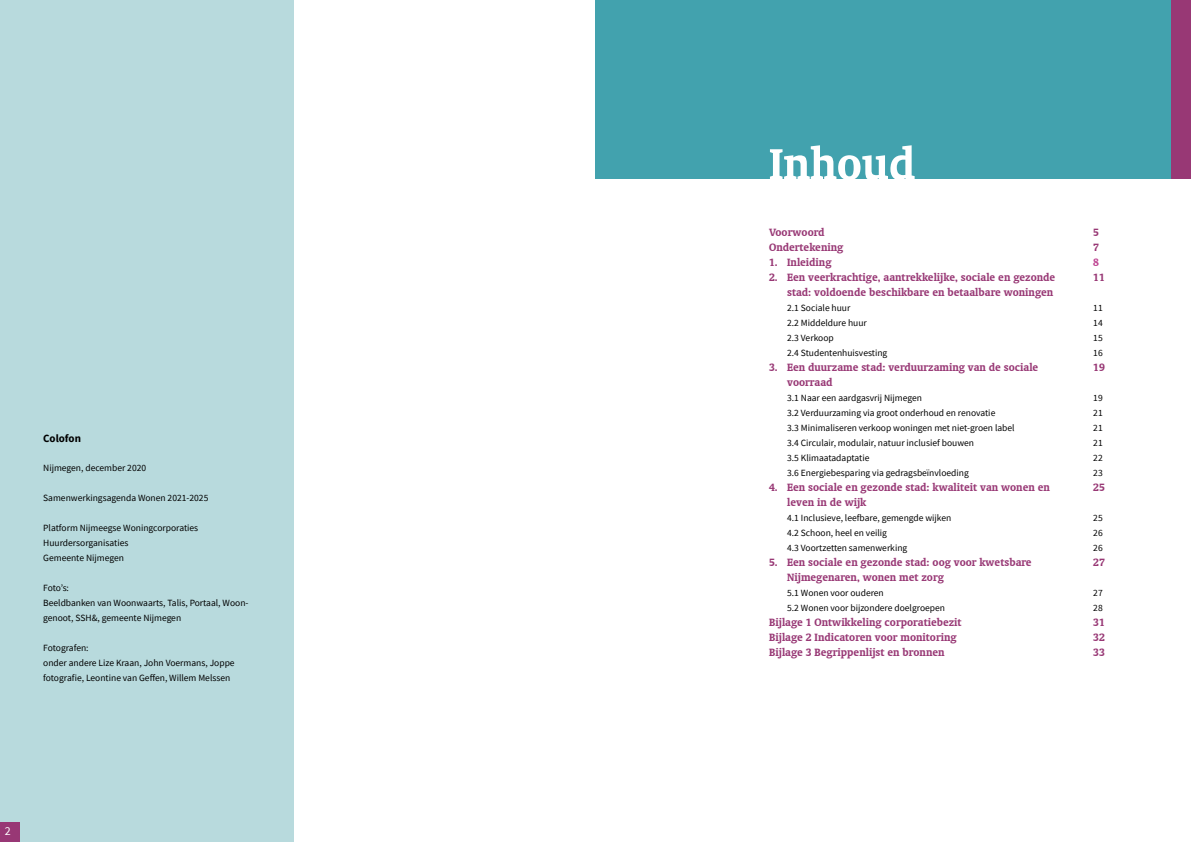
<style>
.page{position:relative;width:1191px;height:842px;background:#fff}
.page>*{position:absolute;margin:0;border:0;box-sizing:border-box;transform-origin:0 0}
.t1{font:700 50px "Oranda BT";color:#fff}
.t2{font:700 12px "Oranda BT";color:#983875}
.t3{font:12px "Source Sans Pro";color:#fff}
.t4{font:700 12px "Oranda BT";color:#bf4693}
.t5{font:700 11px "Source Sans Pro";color:#000}
.t6{font:9.5px/15px "Source Sans Pro";color:#000}
</style>
<div class="page">
<div style="left:0;top:0;width:294px;height:842px;background:#b8dadd"></div>
<div style="left:0;top:822px;width:20px;height:20px;background:#983875"></div>
<div style="left:595px;top:0;width:596px;height:179px;background:#42a2ae"></div>
<div style="left:1171px;top:0;width:20px;height:179px;background:#983875"></div>
<p class="t5" style="left:43px;top:430px;width:39px">Colofon</p>
<p class="t6" style="left:43px;top:460px;width:104px">Nijmegen, december 2020</p>
<p class="t6" style="left:43px;top:490px;width:167px">Samenwerkingsagenda Wonen 2021-2025</p>
<p class="t6" style="left:43px;top:520px;width:156px">Platform Nijmeegse Woningcorporaties<br>Huurdersorganisaties<br>Gemeente Nijmegen</p>
<p class="t6" style="left:43px;top:580px;width:207px">Foto’s:<br>Beeldbanken van Woonwaarts, Talis, Portaal, Woon&shy;genoot, SSH&amp;, gemeente Nijmegen</p>
<p class="t6" style="left:43px;top:640px;width:193px">Fotografen:<br>onder andere Lize Kraan, John Voermans, Joppe fotografie, Leontine van Geffen, Willem Melssen</p>
<p class="t3" style="left:5px;top:824px;width:7px">2</p>
<h1 class="t1" style="left:769px;top:134px;width:147px">Inhoud</h1>
<p class="t2" style="left:769px;top:225px;width:57px">Voorwoord</p>
<p class="t2" style="left:1093px;top:225px;width:7px">5</p>
<p class="t2" style="left:769px;top:240px;width:76px">Ondertekening</p>
<p class="t2" style="left:1093px;top:240px;width:7px">7</p>
<p class="t2" style="left:769px;top:255px;width:64px">1. Inleiding</p>
<p class="t4" style="left:1093px;top:255px;width:7px">8</p>
<p class="t2" style="left:769px;top:270px;width:288px">2. Een veerkrachtige, aantrekkelijke, sociale en gezonde</p>
<p class="t2" style="left:1093px;top:270px;width:13px">11</p>
<p class="t2" style="left:787px;top:285px;width:268px">stad: voldoende beschikbare en betaalbare woningen</p>
<p class="t6" style="left:787px;top:300px;width:65px">2.1 Sociale huur</p>
<p class="t6" style="left:1093px;top:300px;width:11px">11</p>
<p class="t6" style="left:787px;top:315px;width:81px">2.2 Middeldure huur</p>
<p class="t6" style="left:1093px;top:315px;width:11px">14</p>
<p class="t6" style="left:787px;top:330px;width:48px">2.3 Verkoop</p>
<p class="t6" style="left:1093px;top:330px;width:11px">15</p>
<p class="t6" style="left:787px;top:345px;width:102px">2.4 Studentenhuisvesting</p>
<p class="t6" style="left:1093px;top:345px;width:11px">16</p>
<p class="t2" style="left:769px;top:360px;width:271px">3. Een duurzame stad: verduurzaming van de sociale</p>
<p class="t2" style="left:1093px;top:360px;width:13px">19</p>
<p class="t2" style="left:787px;top:375px;width:47px">voorraad</p>
<p class="t6" style="left:787px;top:390px;width:136px">3.1 Naar een aardgasvrij Nijmegen</p>
<p class="t6" style="left:1093px;top:390px;width:11px">19</p>
<p class="t6" style="left:787px;top:405px;width:210px">3.2 Verduurzaming via groot onderhoud en renovatie</p>
<p class="t6" style="left:1093px;top:405px;width:11px">21</p>
<p class="t6" style="left:787px;top:420px;width:229px">3.3 Minimaliseren verkoop woningen met niet-groen label</p>
<p class="t6" style="left:1093px;top:420px;width:11px">21</p>
<p class="t6" style="left:787px;top:435px;width:188px">3.4 Circulair, modulair, natuur inclusief bouwen</p>
<p class="t6" style="left:1093px;top:435px;width:11px">21</p>
<p class="t6" style="left:787px;top:450px;width:84px">3.5 Klimaatadaptatie</p>
<p class="t6" style="left:1093px;top:450px;width:11px">22</p>
<p class="t6" style="left:787px;top:465px;width:183px">3.6 Energiebesparing via gedragsbeïnvloeding</p>
<p class="t6" style="left:1093px;top:465px;width:11px">23</p>
<p class="t2" style="left:769px;top:480px;width:282px">4. Een sociale en gezonde stad: kwaliteit van wonen en</p>
<p class="t2" style="left:1093px;top:480px;width:13px">25</p>
<p class="t2" style="left:787px;top:495px;width:81px">leven in de wijk</p>
<p class="t6" style="left:787px;top:510px;width:166px">4.1 Inclusieve, leefbare, gemengde wijken</p>
<p class="t6" style="left:1093px;top:510px;width:11px">25</p>
<p class="t6" style="left:787px;top:525px;width:101px">4.2 Schoon, heel en veilig</p>
<p class="t6" style="left:1093px;top:525px;width:11px">26</p>
<p class="t6" style="left:787px;top:540px;width:122px">4.3 Voortzetten samenwerking</p>
<p class="t6" style="left:1093px;top:540px;width:11px">26</p>
<p class="t2" style="left:769px;top:555px;width:264px">5. Een sociale en gezonde stad: oog voor kwetsbare</p>
<p class="t2" style="left:1093px;top:555px;width:13px">27</p>
<p class="t2" style="left:787px;top:570px;width:158px">Nijmegenaren, wonen met zorg</p>
<p class="t6" style="left:787px;top:585px;width:98px">5.1 Wonen voor ouderen</p>
<p class="t6" style="left:1093px;top:585px;width:11px">27</p>
<p class="t6" style="left:787px;top:600px;width:159px">5.2 Wonen voor bijzondere doelgroepen</p>
<p class="t6" style="left:1093px;top:600px;width:11px">28</p>
<p class="t2" style="left:769px;top:615px;width:194px">Bijlage 1 Ontwikkeling corporatiebezit</p>
<p class="t2" style="left:1093px;top:615px;width:13px">31</p>
<p class="t2" style="left:769px;top:630px;width:189px">Bijlage 2 Indicatoren voor monitoring</p>
<p class="t2" style="left:1093px;top:630px;width:13px">32</p>
<p class="t2" style="left:769px;top:645px;width:177px">Bijlage 3 Begrippenlijst en bronnen</p>
<p class="t2" style="left:1093px;top:645px;width:13px">33</p>
</div>
